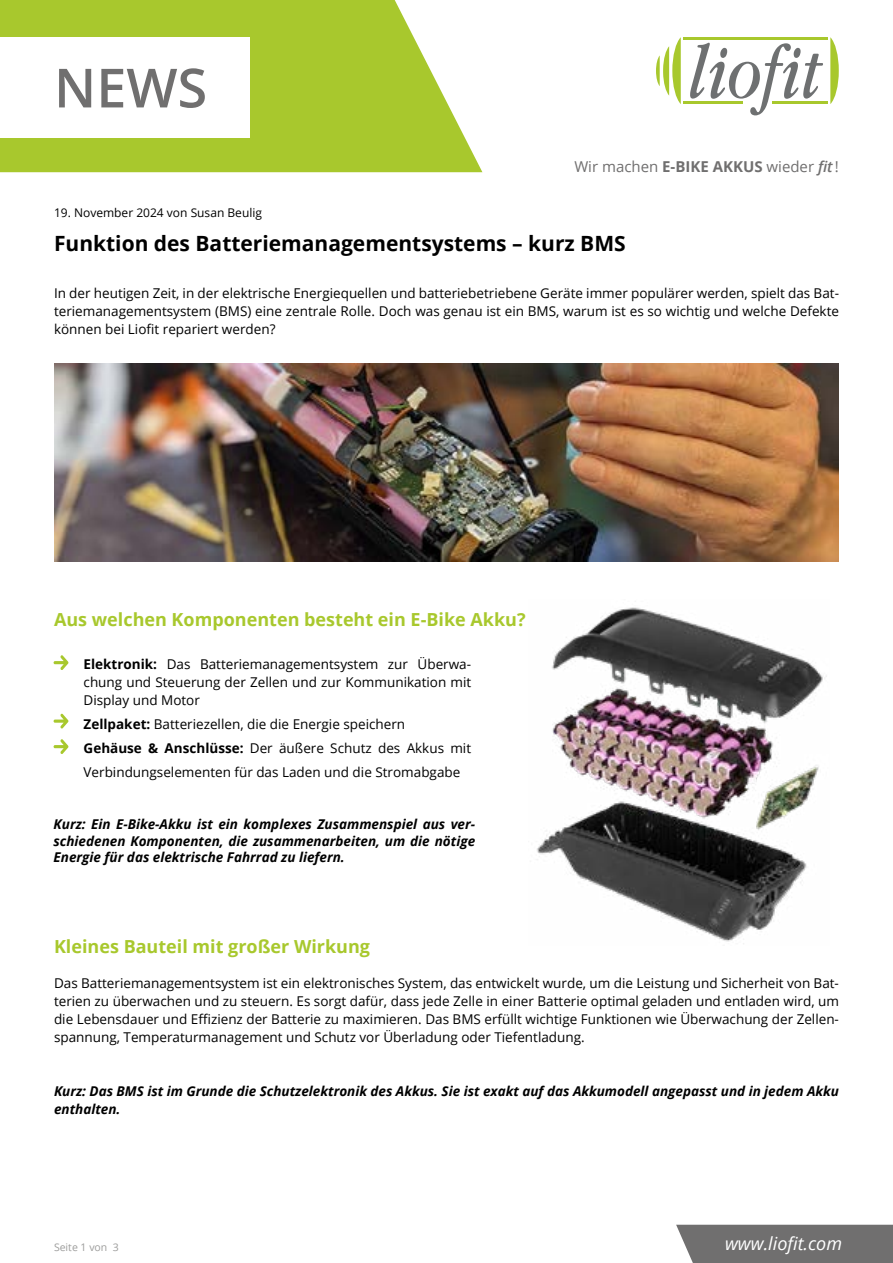
<style>
.page{position:relative;width:893px;height:1263px;background:#fff}
.page>*{position:absolute;margin:0;border:0;box-sizing:border-box;transform-origin:0 0}
.t1{font:600 54px "Open Sans";color:#706f6f}
.t2{font:700 21px "Open Sans";color:#000}
.t3{font:700 18px "Open Sans";color:#a8c82d}
.t4{font:italic 18px "Open Sans";color:#fff}
.t5{font:15px "Open Sans";color:#706f6f}
.t6{font:13.5px/18px "Open Sans";color:#000;text-align:justify}
.t7{font:italic 700 13.5px/16.2px "Open Sans";color:#000}
.t8{font:12px "Open Sans";color:#000}
.t9{font:10.5px "Open Sans";color:#9d9d9c}
.s1{font-weight:700}
.s2{font-weight:600;font-style:italic}
</style>
<div class="page">
<div style="left:676px;top:1225px;width:217px;height:38px;background:#706f6f"></div>
<svg style="left:0;top:0;width:482px;height:172px;background:#b3cf49"></svg>
<svg style="left:656px;top:37px;width:25px;height:67px"></svg>
<svg style="left:830px;top:37px;width:9px;height:67px"></svg>
<svg style="left:690px;top:43px;width:133px;height:72px"></svg>
<hr style="left:683px;top:37px;width:144px;height:3px;background:#a8c82d">
<hr style="left:683px;top:102px;width:60px;height:2px;background:#a8c82d">
<hr style="left:772px;top:102px;width:55px;height:2px;background:#a8c82d">
<div style="left:0;top:37px;width:249px;height:100px;background:#fff"></div>
<img style="left:54px;top:364px;width:785px;height:197px">
<svg style="left:54px;top:655px;width:14px;height:15px"></svg>
<svg style="left:54px;top:713px;width:14px;height:16px"></svg>
<svg style="left:54px;top:739px;width:14px;height:15px"></svg>
<img style="left:537px;top:607px;width:290px;height:337px">
<h1 class="t1" style="left:54px;top:51px;width:155px">NEWS</h1>
<p class="t8" style="left:54px;top:204px;width:210px">19. November 2024 von Susan Beulig</p>
<p class="t5" style="left:574px;top:156px;width:266px">Wir machen <span class="s1">E-BIKE AKKUS</span> wieder <span class="s2">fit</span>!</p>
<h2 class="t2" style="left:54px;top:228px;width:573px">Funktion des Batteriemanagementsystems – kurz BMS</h2>
<p class="t6" style="left:54px;top:284px;width:786px">In der heutigen Zeit, in der elektrische Energiequellen und batteriebetriebene Geräte immer populärer werden, spielt das Bat&shy;teriemanagementsystem (BMS) eine zentrale Rolle. Doch was genau ist ein BMS, warum ist es so wichtig und welche Defekte können bei Liofit repariert werden?</p>
<h3 class="t3" style="left:54px;top:607px;width:473px">Aus welchen Komponenten besteht ein E-Bike Akku?</h3>
<p class="t6" style="left:84px;top:654px;width:389px"><span class="s1">Elektronik:</span> Das Batteriemanagementsystem zur Überwa&shy;chung und Steuerung der Zellen und zur Kommunikation mit Display und Motor</p>
<p class="t6" style="left:84px;top:711px;width:389px;line-height:24px;text-align:left"><span class="s1">Zellpaket:</span> Batteriezellen, die die Energie speichern<br><span class="s1">Gehäuse &amp; Anschlüsse:</span> Der äußere Schutz des Akkus mit<br>Verbindungselementen für das Laden und die Stromabgabe</p>
<p class="t7" style="left:54px;top:816px;width:423px;text-align:justify">Kurz: Ein E-Bike-Akku ist ein komplexes Zusammenspiel aus ver&shy;schiedenen Komponenten, die zusammenarbeiten, um die nötige Energie für das elektrische Fahrrad zu liefern.</p>
<h3 class="t3" style="left:54px;top:934px;width:318px">Kleines Bauteil mit großer Wirkung</h3>
<p class="t6" style="left:54px;top:974px;width:786px">Das Batteriemanagementsystem ist ein elektronisches System, das entwickelt wurde, um die Leistung und Sicherheit von Bat&shy;terien zu überwachen und zu steuern. Es sorgt dafür, dass jede Zelle in einer Batterie optimal geladen und entladen wird, um die Lebensdauer und Effizienz der Batterie zu maximieren. Das BMS erfüllt wichtige Funktionen wie Überwachung der Zellen&shy;spannung, Temperaturmanagement und Schutz vor Überladung oder Tiefentladung.</p>
<p class="t7" style="left:54px;top:1082px;width:786px;line-height:18px">Kurz: Das BMS ist im Grunde die Schutzelektronik des Akkus. Sie ist exakt auf das Akkumodell angepasst und in jedem Akku enthalten.</p>
<p class="t9" style="left:54px;top:1239px;width:66px">Seite 1 von 3</p>
<h3 class="t4" style="left:725px;top:1231px;width:119px">www.liofit.com</h3>
</div>
